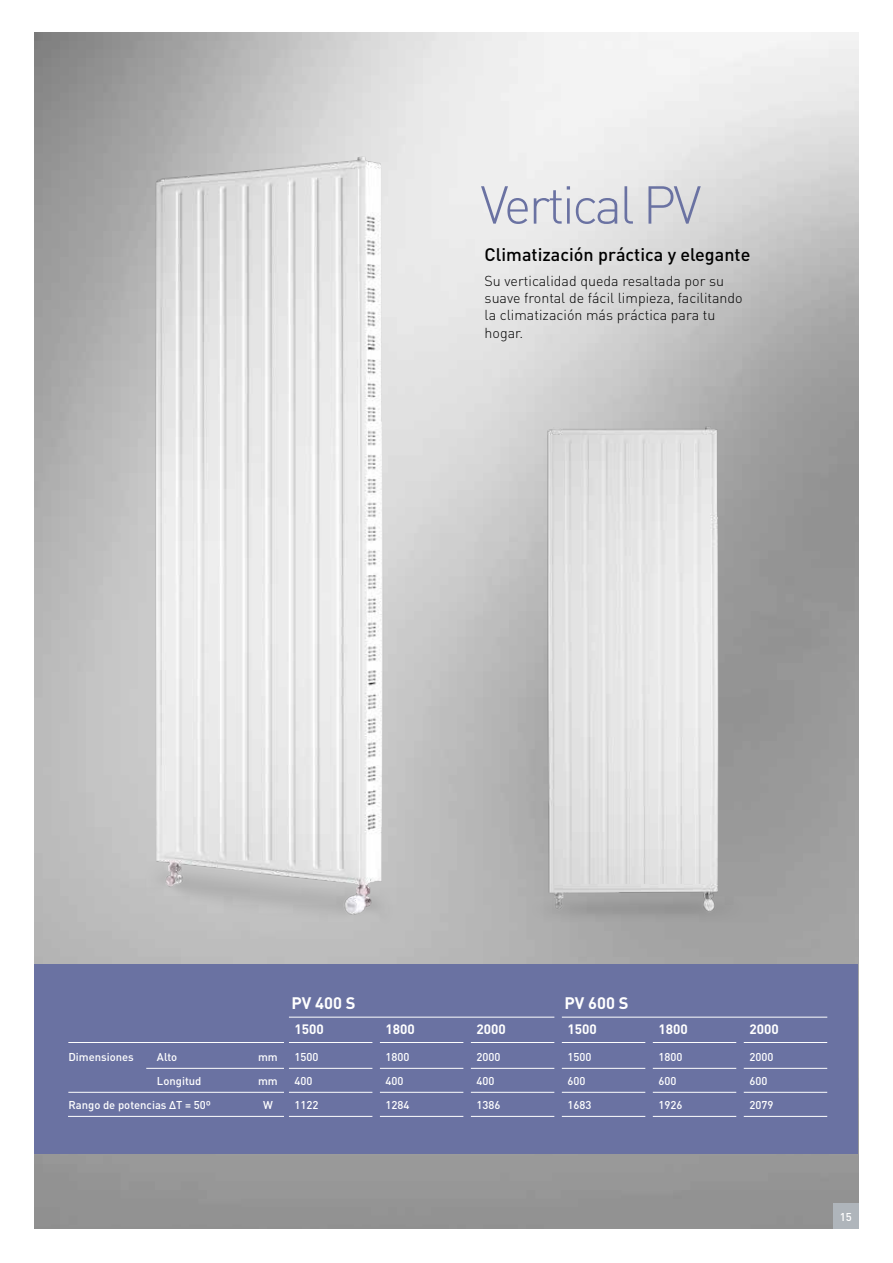
<style>
.page{position:relative;width:893px;height:1263px;background:#fff}
.page>*{position:absolute;margin:0;border:0;box-sizing:border-box;transform-origin:0 0}
.t1{font:300 52.5px "DIN";letter-spacing:-.05em;color:#6a72a2}
.t2{font:500 18px "DIN";color:#000}
.t3{font:700 16.5px "DIN";color:#fff}
.t4{font:300 14.25px/17.2px "DIN";color:#000}
.t5{font:700 13.5px "DIN";color:#fff}
.t6{font:500 11.25px/24px "DIN";color:#fff}
</style>
<div class="page">
<div style="left:35px;top:964px;width:823px;height:190px;background:#6a72a2"></div>
<hr style="left:68px;top:1042px;width:216px;height:1px;background:#fff">
<hr style="left:289px;top:1017px;width:265px;height:1px;background:#fff">
<hr style="left:562px;top:1017px;width:265px;height:1px;background:#fff">
<hr style="left:146px;top:1068px;width:138px;height:1px;background:#fff">
<hr style="left:68px;top:1092px;width:216px;height:1px;background:#fff">
<hr style="left:68px;top:1116px;width:216px;height:1px;background:#fff">
<hr style="left:289px;top:1042px;width:83px;height:1px;background:#fff">
<hr style="left:289px;top:1068px;width:83px;height:1px;background:#fff">
<hr style="left:289px;top:1092px;width:83px;height:1px;background:#fff">
<hr style="left:289px;top:1116px;width:83px;height:1px;background:#fff">
<hr style="left:380px;top:1042px;width:83px;height:1px;background:#fff">
<hr style="left:380px;top:1068px;width:83px;height:1px;background:#fff">
<hr style="left:380px;top:1092px;width:83px;height:1px;background:#fff">
<hr style="left:380px;top:1116px;width:83px;height:1px;background:#fff">
<hr style="left:471px;top:1042px;width:83px;height:1px;background:#fff">
<hr style="left:471px;top:1068px;width:83px;height:1px;background:#fff">
<hr style="left:471px;top:1092px;width:83px;height:1px;background:#fff">
<hr style="left:471px;top:1116px;width:83px;height:1px;background:#fff">
<hr style="left:562px;top:1042px;width:83px;height:1px;background:#fff">
<hr style="left:562px;top:1068px;width:83px;height:1px;background:#fff">
<hr style="left:562px;top:1092px;width:83px;height:1px;background:#fff">
<hr style="left:562px;top:1116px;width:83px;height:1px;background:#fff">
<hr style="left:653px;top:1042px;width:83px;height:1px;background:#fff">
<hr style="left:653px;top:1068px;width:83px;height:1px;background:#fff">
<hr style="left:653px;top:1092px;width:83px;height:1px;background:#fff">
<hr style="left:653px;top:1116px;width:83px;height:1px;background:#fff">
<hr style="left:744px;top:1042px;width:83px;height:1px;background:#fff">
<hr style="left:744px;top:1068px;width:83px;height:1px;background:#fff">
<hr style="left:744px;top:1092px;width:83px;height:1px;background:#fff">
<hr style="left:744px;top:1116px;width:83px;height:1px;background:#fff">
<img style="left:34px;top:100px;width:485px;height:866px">
<img style="left:459px;top:383px;width:340px;height:569px">
<div style="left:833px;top:1203px;width:26px;height:26px;background:#afb5bb"></div>
<h1 class="t1" style="left:480px;top:172px;width:222px">Vertical PV</h1>
<h2 class="t2" style="left:485px;top:243px;width:267px">Climatización práctica y elegante</h2>
<p class="t4" style="left:485px;top:272px;width:260px">Su verticalidad queda resaltada por su suave frontal de fácil limpieza, facilitando la climatización más práctica para tu hogar.</p>
<p class="t6" style="left:68px;top:1044px;width:67px">Dimensiones</p>
<p class="t6" style="left:157px;top:1044px;width:22px">Alto</p>
<p class="t6" style="left:157px;top:1068px;width:46px">Longitud</p>
<p class="t6" style="left:68px;top:1092px;width:144px">Rango de potencias ∆T = 50º</p>
<p class="t6" style="left:258px;top:1044px;width:21px;text-align:center">mm mm<br>W</p>
<h3 class="t3" style="left:291px;top:992px;width:66px">PV 400 S</h3>
<h3 class="t3" style="left:564px;top:992px;width:66px">PV 600 S</h3>
<p class="t5" style="left:295px;top:1021px;width:31px">1500</p>
<p class="t6" style="left:295px;top:1044px;width:25px">1500<br>400<br>1122</p>
<p class="t5" style="left:386px;top:1021px;width:31px">1800</p>
<p class="t6" style="left:386px;top:1044px;width:25px">1800<br>400<br>1284</p>
<p class="t5" style="left:476px;top:1021px;width:31px">2000</p>
<p class="t6" style="left:476px;top:1044px;width:25px">2000<br>400<br>1386</p>
<p class="t5" style="left:567px;top:1021px;width:31px">1500</p>
<p class="t6" style="left:567px;top:1044px;width:25px">1500<br>600<br>1683</p>
<p class="t5" style="left:658px;top:1021px;width:31px">1800</p>
<p class="t6" style="left:658px;top:1044px;width:25px">1800<br>600<br>1926</p>
<p class="t5" style="left:749px;top:1021px;width:31px">2000</p>
<p class="t6" style="left:749px;top:1044px;width:25px">2000<br>600<br>2079</p>
<p class="t6" style="left:840px;top:1204px;width:13px">15</p>
</div>
